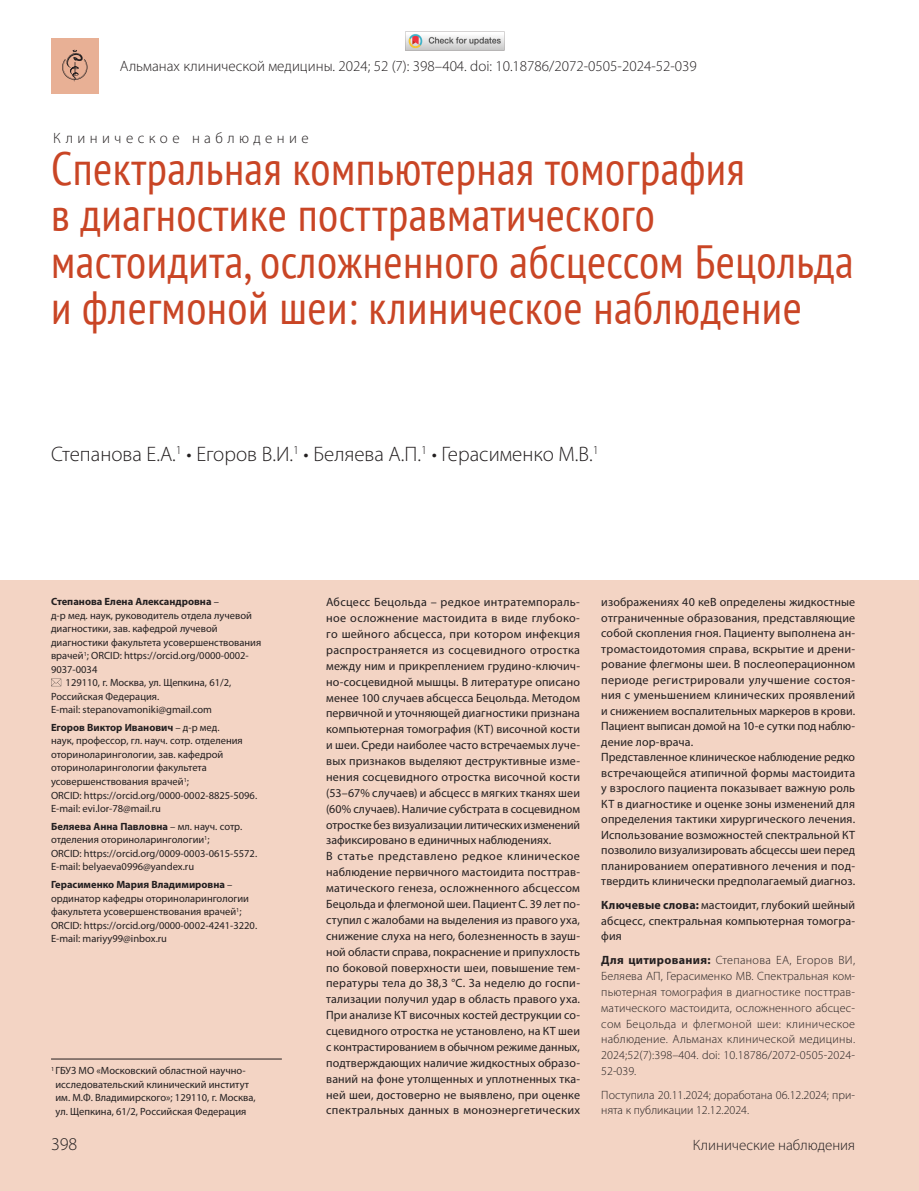
<style>
.page{position:relative;width:919px;height:1191px;background:#fff}
.page>*{position:absolute;margin:0;border:0;box-sizing:border-box;transform-origin:0 0}
.Заголовок-1{font:condensed 46.5px/46.5px "PT Sans";letter-spacing:.01em;color:#c94525}
.Авторы_Фамилии{font:300 21px "Myriad Pro";color:#231f20}
.Загаловок-2{font:300 18px "Myriad Pro";color:#231f20}
.t1{font:300 15px "Myriad Pro";color:#231f20}
.t2{font:300 15px "Myriad Pro";letter-spacing:.295em;color:#231f20}
.Резюме{font:12px/15.9px "Myriad Pro";letter-spacing:.005em;color:#231f20;text-align:justify}
.doi{font:300 12px/15.8px "Myriad Pro";letter-spacing:.005em;color:#231f20;text-align:justify}
.Авторы_Регалии{font:10.5px/13.5px "Myriad Pro";color:#231f20}
.Сноска-1{font:10.5px/13.5px "Myriad Pro";color:#231f20}
.Авторы_Регалии-2{font:700 10.5px "Myriad Pro";color:#231f20}
.s1{font-weight:400}
.s2{font-weight:700}
</style>
<div class="page">
<div style="left:0;top:580px;width:918px;height:611px;background:#f3d4c4"></div>
<svg style="left:51px;top:678px;width:10px;height:8px"></svg>
<hr style="left:51px;top:1058px;width:231px;height:1px;background:#231f20">
<div style="left:51px;top:38px;width:48px;height:55px;background:#e8b095"></div>
<svg style="left:62px;top:50px;width:25px;height:32px"></svg>
<img style="left:405px;top:31px;width:99px;height:20px">
<p class="t1" style="left:120px;top:57px;width:578px">Альманах клинической медицины. 2024; 52 (7): 398–404. doi: 10.18786/2072-0505-2024-52-039</p>
<p class="t2" style="left:53px;top:129px;width:257px">Клиническое наблюдение</p>
<p class="Заголовок-1" style="left:51px;top:144px;width:804px">Спектральная компьютерная томография<br>в диагностике посттравматического мастоидита, осложненного абсцессом Бецольда и флегмоной шеи: клиническое наблюдение</p>
<p class="Авторы_Фамилии" style="left:51px;top:441px;width:549px">Степанова Е.А.<sup>1</sup> • Егоров В.И.<sup>1</sup> • Беляева А.П.<sup>1</sup> • Герасименко М.В.<sup>1</sup></p>
<p class="Авторы_Регалии-2" style="left:51px;top:595px;width:169px">Степанова Елена Александровна <span class="s1">–</span></p>
<p class="Авторы_Регалии" style="left:51px;top:608px;width:202px">д-р мед. наук, руководитель отдела лучевой</p>
<p class="Авторы_Регалии" style="left:51px;top:622px;width:168px">диагностики, зав. кафедрой лучевой</p>
<p class="Авторы_Регалии" style="left:51px;top:635px;width:212px">диагностики факультета усовершенствования</p>
<p class="Авторы_Регалии" style="left:51px;top:649px;width:199px">врачей<sup>1</sup>; ORCID: https://orcid.org/0000-0002-</p>
<p class="Авторы_Регалии" style="left:51px;top:662px;width:48px">9037-0034</p>
<p class="Авторы_Регалии" style="left:66px;top:676px;width:167px">129110, г. Москва, ул. Щепкина, 61/2,</p>
<p class="Авторы_Регалии" style="left:51px;top:689px;width:110px">Российская Федерация.</p>
<p class="Авторы_Регалии" style="left:51px;top:703px;width:162px">E-mail: stepanovamoniki@gmail.com</p>
<p class="Авторы_Регалии" style="left:51px;top:720px;width:208px"><span class="s2">Егоров Виктор Иванович</span> – д-р мед.<br>наук, профессор, гл. науч. сотр. отделения оториноларингологии, зав. кафедрой оториноларингологии факультета усовершенствования врачей<sup>1</sup>;<br>ORCID: https://orcid.org/0000-0002-8825-5096.<br>E-mail: evi.lor-78@mail.ru</p>
<p class="Авторы_Регалии" style="left:51px;top:819px;width:208px"><span class="s2">Беляева Анна Павловна</span> – мл. науч. сотр. отделения оториноларингологии<sup>1</sup>;<br>ORCID: https://orcid.org/0009-0003-0615-5572.<br>E-mail: belyaeva0996@yandex.ru</p>
<p class="Авторы_Регалии" style="left:51px;top:877px;width:208px"><span class="s2">Герасименко Мария Владимировна</span> – ординатор кафедры оториноларингологии факультета усовершенствования врачей<sup>1</sup>; ORCID: https://orcid.org/0000-0002-4241-3220.<br>E-mail: mariyy99@inbox.ru</p>
<p class="Сноска-1" style="left:55px;top:1063px;width:202px;text-indent:-4px"><sup>1</sup> ГБУЗ МО «Московский областной научно&shy;исследовательский клинический институт им. М.Ф. Владимирского»; 129110, г. Москва, ул. Щепкина, 61/2, Российская Федерация</p>
<p class="Резюме" style="left:326px;top:594px;width:255px">Абсцесс Бецольда – редкое интратемпораль&shy;ное осложнение мастоидита в виде глубоко&shy;го шейного абсцесса, при котором инфекция распространяется из сосцевидного отростка между ним и прикреплением грудино-ключич&shy;но-сосцевидной мышцы. В литературе описано менее 100 случаев абсцесса Бецольда. Методом первичной и уточняющей диагностики признана компьютерная томография (КТ) височной кости и шеи. Среди наиболее часто встречаемых луче&shy;вых признаков выделяют деструктивные изме&shy;нения сосцевидного отростка височной кости (53–67% случаев) и абсцесс в мягких тканях шеи (60% случаев). Наличие субстрата в сосцевидном отростке без визуализации литических изменений зафиксировано в единичных наблюдениях.</p>
<p class="Резюме" style="left:326px;top:848px;width:255px">В статье представлено редкое клиническое наблюдение первичного мастоидита посттрав&shy;матического генеза, осложненного абсцессом Бецольда и флегмоной шеи. Пациент С. 39 лет по&shy;ступил с жалобами на выделения из правого уха, снижение слуха на него, болезненность в зауш&shy;ной области справа, покраснение и припухлость по боковой поверхности шеи, повышение тем&shy;пературы тела до 38,3 °C. За неделю до госпи&shy;тализации получил удар в область правого уха.<br>При анализе КТ височных костей деструкции со&shy;сцевидного отростка не установлено, на КТ шеи с контрастированием в обычном режиме данных, подтверждающих наличие жидкостных образо&shy;ваний на фоне утолщенных и уплотненных тка&shy;ней шеи, достоверно не выявлено, при оценке спектральных данных в моноэнергетических</p>
<p class="Резюме" style="left:601px;top:594px;width:255px;line-height:15.5px">изображениях 40 кеВ определены жидкостные отграниченные образования, представляющие собой скопления гноя. Пациенту выполнена ан&shy;тромастоидотомия справа, вскрытие и дрени&shy;рование флегмоны шеи. В послеоперационном периоде регистрировали улучшение состоя&shy;ния с уменьшением клинических проявлений и снижением воспалительных маркеров в крови.<br>Пациент выписан домой на 10-е сутки под наблю&shy;дение лор-врача.</p>
<p class="Резюме" style="left:601px;top:749px;width:255px;line-height:15.5px">Представленное клиническое наблюдение редко встречающейся атипичной формы мастоидита у взрослого пациента показывает важную роль КТ в диагностике и оценке зоны изменений для определения тактики хирургического лечения.<br>Использование возможностей спектральной КТ позволило визуализировать абсцессы шеи перед планированием оперативного лечения и под&shy;твердить клинически предполагаемый диагноз.</p>
<p class="Резюме" style="left:601px;top:897px;width:255px;line-height:15.5px"><span class="s2">Ключевые слова:</span> мастоидит, глубокий шейный абсцесс, спектральная компьютерная томогра&shy;фия</p>
<p class="doi" style="left:601px;top:952px;width:255px"><span class="s2">Для цитирования:</span> Степанова ЕА, Егоров ВИ, Беляева АП, Герасименко МВ. Спектральная ком&shy;пьютерная томография в диагностике посттрав&shy;матического мастоидита, осложненного абсцес&shy;сом Бецольда и флегмоной шеи: клиническое наблюдение. Альманах клинической медицины.<br>2024;52(7):398–404. doi: 10.18786/2072-0505-2024- 52-039.</p>
<p class="doi" style="left:601px;top:1087px;width:255px">Поступила 20.11.2024; доработана 06.12.2024; при&shy;нята к публикации 12.12.2024.</p>
<p class="Загаловок-2" style="left:51px;top:1133px;width:28px">398</p>
<p class="t1" style="left:692px;top:1136px;width:164px">Клинические наблюдения</p>
</div>
